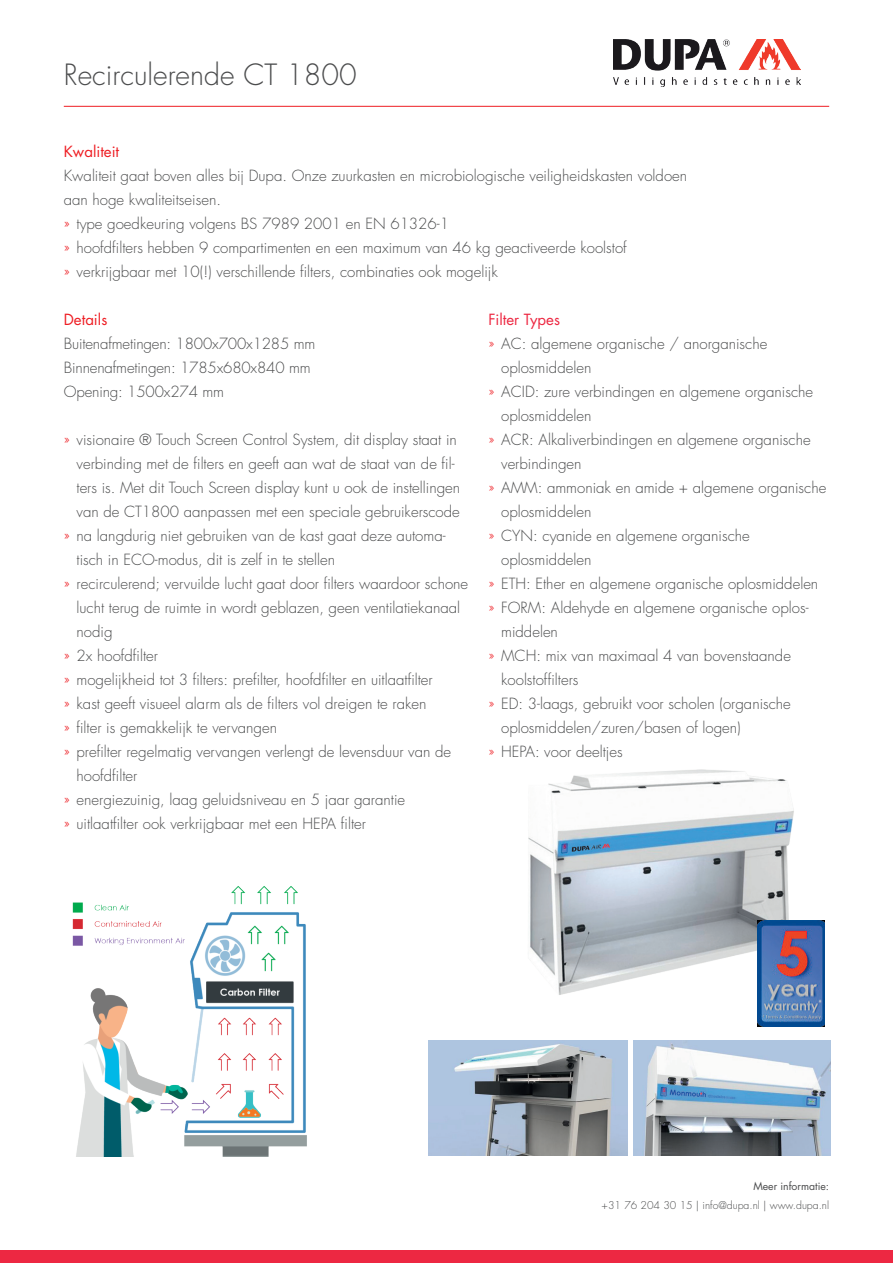
<style>
.page{position:relative;width:893px;height:1263px;background:#fff}
.page>*{position:absolute;margin:0;border:0;box-sizing:border-box;transform-origin:0 0}
.t1{font:300 28.5px "Futura Std";color:#4b4c4d}
.t2{font:300 15px/24px "Futura Std";color:#4b4c4d}
.t3{font:15px "Futura Std";color:#ee1d23}
.t4{font:15px "Futura Std";color:#ed2842}
.t5{font:300 10.5px "Futura Std";color:#4b4c4d}
.t6{font:10.5px "Futura Std";color:#4b4c4d}
.s1{color:#ee1d23}
</style>
<div class="page">
<div style="left:0;top:1250px;width:893px;height:13px;background:#ed2842"></div>
<hr style="left:64px;top:106px;width:765px;height:1px;background:#ee1d23">
<img style="left:613px;top:40px;width:187px;height:47px">
<img style="left:528px;top:769px;width:279px;height:258px">
<img style="left:758px;top:921px;width:67px;height:106px">
<img style="left:429px;top:1041px;width:198px;height:114px">
<img style="left:634px;top:1041px;width:196px;height:114px">
<img style="left:72px;top:886px;width:235px;height:270px">
<h1 class="t1" style="left:64px;top:57px;width:295px">Recirculerende CT 1800</h1>
<p class="t3" style="left:64px;top:142px;width:57px">Kwaliteit</p>
<p class="t2" style="left:64px;top:164px;width:625px">Kwaliteit gaat boven alles bij Dupa. Onze zuurkasten en microbiologische veiligheidskasten voldoen aan hoge kwaliteitseisen.<br><span class="s1">»</span> type goedkeuring volgens BS 7989 2001 en EN 61326-1<br><span class="s1">»</span> hoofdfilters hebben 9 compartimenten en een maximum van 46 kg geactiveerde koolstof<br><span class="s1">»</span> verkrijgbaar met 10(!) verschillende filters, combinaties ook mogelijk</p>
<p class="t4" style="left:488px;top:310px;width:73px">Filter Types</p>
<p class="t2" style="left:488px;top:332px;width:280px"><span class="s1">»</span> AC: algemene organische / anorganische</p>
<p class="t2" style="left:501px;top:356px;width:92px">oplosmiddelen</p>
<p class="t2" style="left:488px;top:380px;width:326px"><span class="s1">»</span> ACID: zure verbindingen en algemene organische</p>
<p class="t2" style="left:501px;top:404px;width:92px">oplosmiddelen</p>
<p class="t2" style="left:488px;top:428px;width:324px"><span class="s1">»</span> ACR: Alkaliverbindingen en algemene organische</p>
<p class="t2" style="left:501px;top:452px;width:82px">verbindingen</p>
<p class="t2" style="left:488px;top:476px;width:339px"><span class="s1">»</span> AMM: ammoniak en amide + algemene organische</p>
<p class="t2" style="left:501px;top:500px;width:92px">oplosmiddelen</p>
<p class="t2" style="left:488px;top:524px;width:263px"><span class="s1">»</span> CYN: cyanide en algemene organische</p>
<p class="t2" style="left:501px;top:548px;width:92px">oplosmiddelen</p>
<p class="t2" style="left:488px;top:572px;width:331px"><span class="s1">»</span> ETH: Ether en algemene organische oplosmiddelen</p>
<p class="t2" style="left:488px;top:596px;width:322px"><span class="s1">»</span> FORM: Aldehyde en algemene organische oplos-</p>
<p class="t2" style="left:501px;top:620px;width:58px">middelen</p>
<p class="t2" style="left:488px;top:644px;width:304px"><span class="s1">»</span> MCH: mix van maximaal 4 van bovenstaande</p>
<p class="t2" style="left:501px;top:668px;width:79px">koolstoffilters</p>
<p class="t2" style="left:488px;top:692px;width:304px"><span class="s1">»</span> ED: 3-laags, gebruikt voor scholen (organische</p>
<p class="t2" style="left:501px;top:716px;width:241px">oplosmiddelen/zuren/basen of logen)</p>
<p class="t2" style="left:488px;top:740px;width:136px"><span class="s1">»</span> HEPA: voor deeltjes</p>
<p class="t3" style="left:64px;top:310px;width:45px">Details</p>
<p class="t2" style="left:64px;top:332px;width:253px">Buitenafmetingen: 1800x700x1285 mm<br>Binnenafmetingen: 1785x680x840 mm<br>Opening: 1500x274 mm</p>
<p class="t2" style="left:64px;top:428px;width:395px"><span class="s1">»</span> visionaire ® Touch Screen Control System, dit display staat in</p>
<p class="t2" style="left:77px;top:452px;width:380px">verbinding met de filters en geeft aan wat de staat van de fil-</p>
<p class="t2" style="left:77px;top:476px;width:385px">ters is. Met dit Touch Screen display kunt u ook de instellingen</p>
<p class="t2" style="left:77px;top:500px;width:385px">van de CT1800 aanpassen met een speciale gebruikerscode</p>
<p class="t2" style="left:64px;top:524px;width:383px"><span class="s1">»</span> na langdurig niet gebruiken van de kast gaat deze automa-</p>
<p class="t2" style="left:77px;top:548px;width:260px">tisch in ECO-modus, dit is zelf in te stellen</p>
<p class="t2" style="left:64px;top:572px;width:406px"><span class="s1">»</span> recirculerend; vervuilde lucht gaat door filters waardoor schone</p>
<p class="t2" style="left:77px;top:596px;width:385px">lucht terug de ruimte in wordt geblazen, geen ventilatiekanaal</p>
<p class="t2" style="left:77px;top:620px;width:37px">nodig</p>
<p class="t2" style="left:64px;top:644px;width:96px"><span class="s1">»</span> 2x hoofdfilter</p>
<p class="t2" style="left:64px;top:668px;width:370px"><span class="s1">»</span> mogelijkheid tot 3 filters: prefilter, hoofdfilter en uitlaatfilter</p>
<p class="t2" style="left:64px;top:692px;width:364px"><span class="s1">»</span> kast geeft visueel alarm als de filters vol dreigen te raken</p>
<p class="t2" style="left:64px;top:716px;width:215px"><span class="s1">»</span> filter is gemakkelijk te vervangen</p>
<p class="t2" style="left:64px;top:740px;width:389px"><span class="s1">»</span> prefilter regelmatig vervangen verlengt de levensduur van de</p>
<p class="t2" style="left:77px;top:764px;width:62px">hoofdfilter</p>
<p class="t2" style="left:64px;top:788px;width:343px"><span class="s1">»</span> energiezuinig, laag geluidsniveau en 5 jaar garantie</p>
<p class="t2" style="left:64px;top:812px;width:304px"><span class="s1">»</span> uitlaatfilter ook verkrijgbaar met een HEPA filter</p>
<p class="t6" style="left:753px;top:1180px;width:77px">Meer informatie:</p>
<p class="t5" style="left:602px;top:1199px;width:229px">+31 76 204 30 15 | info@dupa.nl | www.dupa.nl</p>
</div>
